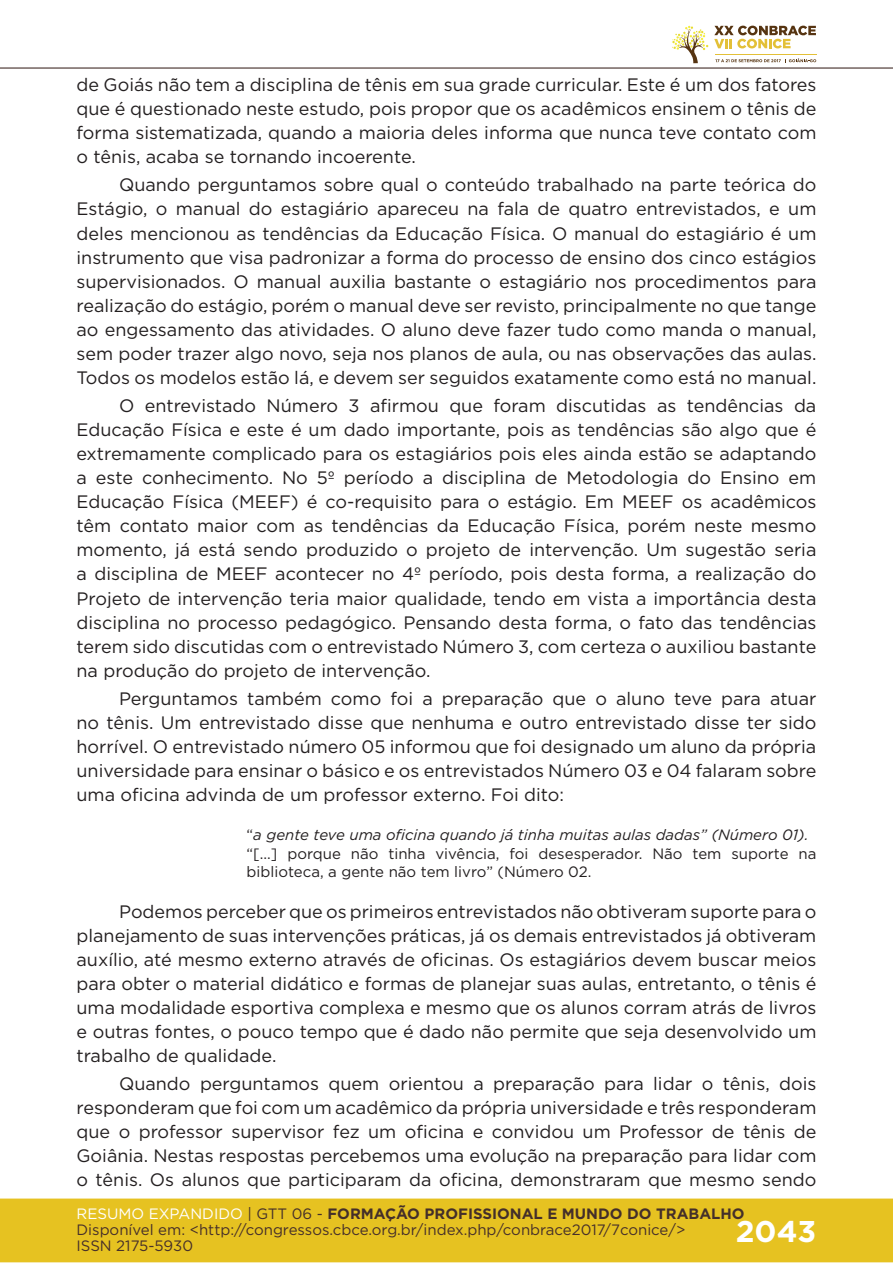
<style>
.page{position:relative;width:893px;height:1263px;background:#fff}
.page>*{position:absolute;margin:0;border:0;box-sizing:border-box;transform-origin:0 0}
.t1{font:700 30px "Gotham";color:#fff}
.t2{font:18px/24px "Gotham";color:#231f20;text-align:justify}
.t3{font:15px/18px "Gotham";color:#231f20}
.t4{font:15px/16px "Gotham";color:#462f2a}
.s1{font-style:italic}
.s2{color:#fff}
.s3{color:#442f2a}
.s4{font-weight:700;color:#442f2a}
</style>
<div class="page">
<div style="left:0;top:1198px;width:893px;height:64px;background:#e6c221;border:2px solid #e6c221"></div>
<hr style="left:0;top:67px;width:893px;height:2px;background:#442f2a">
<svg style="left:672px;top:26px;width:144px;height:37px"></svg>
<p class="t2" style="left:77px;top:72px;width:741px">de Goiás não tem a disciplina de tênis em sua grade curricular. Este é um dos fatores que é questionado neste estudo, pois propor que os acadêmicos ensinem o tênis de forma sistematizada, quando a maioria deles informa que nunca teve contato com o tênis, acaba se tornando incoerente.</p>
<p class="t2" style="left:77px;top:173px;width:741px;text-indent:43px">Quando perguntamos sobre qual o conteúdo trabalhado na parte teórica do Estágio, o manual do estagiário apareceu na fala de quatro entrevistados, e um deles mencionou as tendências da Educação Física. O manual do estagiário é um instrumento que visa padronizar a forma do processo de ensino dos cinco estágios supervisionados. O manual auxilia bastante o estagiário nos procedimentos para realização do estágio, porém o manual deve ser revisto, principalmente no que tange ao engessamento das atividades. O aluno deve fazer tudo como manda o manual, sem poder trazer algo novo, seja nos planos de aula, ou nas observações das aulas.<br>Todos os modelos estão lá, e devem ser seguidos exatamente como está no manual.</p>
<p class="t2" style="left:77px;top:393px;width:741px;text-indent:43px">O entrevistado Número 3 afirmou que foram discutidas as tendências da Educação Física e este é um dado importante, pois as tendências são algo que é extremamente complicado para os estagiários pois eles ainda estão se adaptando a este conhecimento. No 5º período a disciplina de Metodologia do Ensino em Educação Física (MEEF) é co-requisito para o estágio. Em MEEF os acadêmicos têm contato maior com as tendências da Educação Física, porém neste mesmo momento, já está sendo produzido o projeto de intervenção. Um sugestão seria a disciplina de MEEF acontecer no 4º período, pois desta forma, a realização do Projeto de intervenção teria maior qualidade, tendo em vista a importância desta disciplina no processo pedagógico. Pensando desta forma, o fato das tendências terem sido discutidas com o entrevistado Número 3, com certeza o auxiliou bastante na produção do projeto de intervenção.</p>
<p class="t2" style="left:77px;top:686px;width:741px;text-indent:43px">Perguntamos também como foi a preparação que o aluno teve para atuar no tênis. Um entrevistado disse que nenhuma e outro entrevistado disse ter sido horrível. O entrevistado número 05 informou que foi designado um aluno da própria universidade para ensinar o básico e os entrevistados Número 03 e 04 falaram sobre uma oficina advinda de um professor externo. Foi dito:</p>
<p class="t3" style="left:247px;top:826px;width:571px">“<span class="s1">a gente teve uma oficina quando já tinha muitas aulas dadas” (Número 01). </span>“[...] porque não tinha vivência, foi desesperador. Não tem suporte na biblioteca, a gente não tem livro” (Número 02.</p>
<p class="t2" style="left:77px;top:899px;width:741px;text-indent:43px">Podemos perceber que os primeiros entrevistados não obtiveram suporte para o planejamento de suas intervenções práticas, já os demais entrevistados já obtiveram auxílio, até mesmo externo através de oficinas. Os estagiários devem buscar meios para obter o material didático e formas de planejar suas aulas, entretanto, o tênis é uma modalidade esportiva complexa e mesmo que os alunos corram atrás de livros e outras fontes, o pouco tempo que é dado não permite que seja desenvolvido um trabalho de qualidade.</p>
<p class="t2" style="left:77px;top:1071px;width:741px;text-indent:43px">Quando perguntamos quem orientou a preparação para lidar o tênis, dois responderam que foi com um acadêmico da própria universidade e três responderam que o professor supervisor fez um oficina e convidou um Professor de tênis de Goiânia. Nestas respostas percebemos uma evolução na preparação para lidar com o tênis. Os alunos que participaram da oficina, demonstraram que mesmo sendo</p>
<p class="t4" style="left:77px;top:1205px;width:670px"><span class="s2">RESUMO EXPANDIDO</span> <span class="s3">| GTT 06 -</span> <span class="s4">FORMAÇÃO PROFISSIONAL E MUNDO DO TRABALHO<br></span>Disponível em: &lt;http://congressos.cbce.org.br/index.php/conbrace2017/7conice/&gt;<br>ISSN 2175-5930</p>
<h1 class="t1" style="left:736px;top:1212px;width:82px">2043</h1>
</div>
